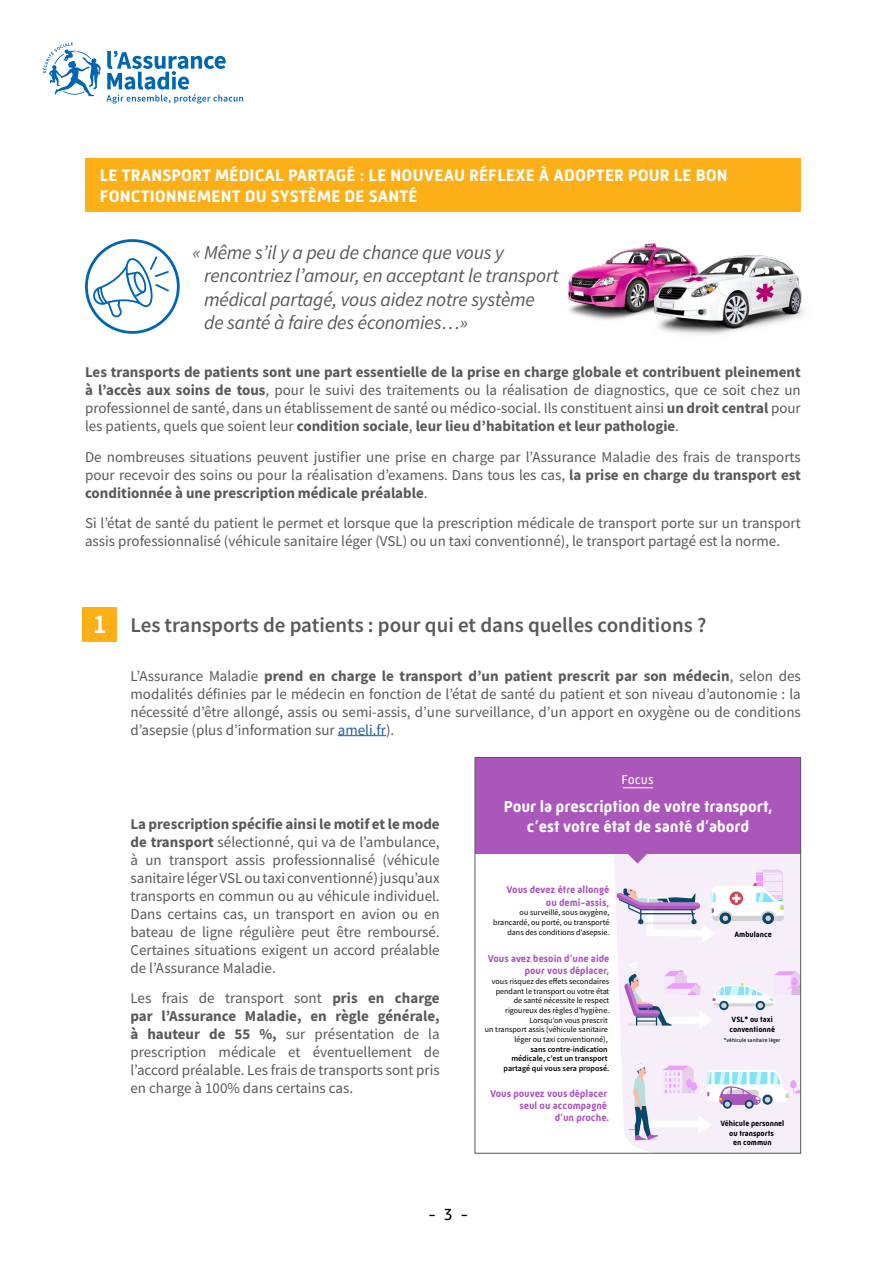
<style>
.page{position:relative;width:893px;height:1263px;background:#fff}
.page>*{position:absolute;margin:0;border:0;box-sizing:border-box;transform-origin:0 0}
.t1{font:600 21px "Source Sans Pro";color:#58595b}
.t2{font:italic 19.5px/23.4px "Source Sans Pro";letter-spacing:-.01em;color:#58595b}
.t3{font:700 17.1px/20.4px "Mic 32 New";letter-spacing:.01em;color:#fff}
.t4{font:16.5px "Mic 32 New";color:#000}
.t5{font:700 16.2px/19.4px "Mic 32 New";color:#fff;text-align:center}
.t6{font:15px/18px "Source Sans Pro";color:#58595b;text-align:justify}
.t7{font:13.05px "Mic 32 New";color:#fff}
.t8{font:700 10.05px/12.1px "Mic 32 New";color:#ab56bb;text-align:right}
.t9{font:8.1px/9.8px "Source Sans Pro";color:#000;text-align:right}
.t10{font:600 8.1px/9.8px "Source Sans Pro";color:#000;text-align:right}
.t11{font:700 7.8px/9.3px "Mic 32 New";color:#000307}
.t12{font:5.55px "Mic 32 New";color:#000307}
.s1{font-weight:700}
.s2{font-size:27px;color:#fff}
.s3{color:#215e9e}
.s4{font-family:"Open Sans"}
</style>
<div class="page">
<svg style="left:43px;top:43px;width:200px;height:61px"></svg>
<div style="left:85px;top:158px;width:716px;height:54px;background:#fcaf17"></div>
<hr style="left:338px;top:735px;width:48px;height:1px;background:#215e9e">
<div style="left:83px;top:607px;width:34px;height:34px;background:#fcaf17"></div>
<svg style="left:614px;top:854px;width:185px;height:297px;fill:#f6eef8"></svg>
<div style="left:475px;top:757px;width:326px;height:96px;background:#ab56bb"></div>
<svg style="left:627px;top:853px;width:21px;height:10px"></svg>
<hr style="left:623px;top:787px;width:30px;height:1px;background:#fff">
<svg style="left:617px;top:869px;width:167px;height:73px"></svg>
<svg style="left:624px;top:962px;width:175px;height:67px"></svg>
<svg style="left:629px;top:1062px;width:170px;height:78px"></svg>
<div style="left:475px;top:757px;width:326px;height:396px;border:1px solid #58595b"></div>
<svg style="left:93px;top:255px;width:78px;height:62px"></svg>
<div style="left:85px;top:239px;width:95px;height:95px;border:3px solid #0066b3;border-radius:50%"></div>
<img style="left:568px;top:243px;width:237px;height:92px">
<p class="t3" style="left:100px;top:165px;width:630px">LE TRANSPORT MÉDICAL PARTAGÉ : LE NOUVEAU RÉFLEXE À ADOPTER POUR LE BON<br>FONCTIONNEMENT DU SYSTÈME DE SANTÉ</p>
<h2 class="t2" style="left:204px;top:240px;width:356px;text-indent:-12px">« Même s’il y a peu de chance que vous y rencontriez l’amour, en acceptant le transport médical partagé, vous aidez notre système de santé à faire des économies…»</h2>
<p class="t6" style="left:85px;top:363px;width:717px"><span class="s1">Les transports de patients sont une part essentielle de la prise en charge globale et contribuent pleinement à l’accès aux soins de tous</span>, pour le suivi des traitements ou la réalisation de diagnostics, que ce soit chez un professionnel de santé, dans un établissement de santé ou médico-social. Ils constituent ainsi <span class="s1">un droit central</span> pour les patients, quels que soient leur <span class="s1">condition sociale</span>, <span class="s1">leur lieu d’habitation et leur pathologie</span>.</p>
<p class="t6" style="left:85px;top:448px;width:717px">De nombreuses situations peuvent justifier une prise en charge par l’Assurance Maladie des frais de transports pour recevoir des soins ou pour la réalisation d’examens. Dans tous les cas, <span class="s1">la prise en charge du transport est conditionnée à une prescription médicale préalable</span>.</p>
<p class="t6" style="left:85px;top:514px;width:717px">Si l’état de santé du patient le permet et lorsque que la prescription médicale de transport porte sur un transport assis professionnalisé (véhicule sanitaire léger (VSL) ou un taxi conventionné), le transport partagé est la norme.</p>
<h1 class="t1" style="left:93px;top:611px;width:615px"><span class="s2">1</span> Les transports de patients : pour qui et dans quelles conditions ?</h1>
<p class="t6" style="left:130px;top:667px;width:672px">L’Assurance Maladie <span class="s1">prend en charge le transport d’un patient prescrit par son médecin</span>, selon des modalités définies par le médecin en fonction de l’état de santé du patient et son niveau d’autonomie : la nécessité d’être allongé, assis ou semi-assis, d’une surveillance, d’un apport en oxygène ou de conditions d’asepsie (plus d’information sur <span class="s3">ameli.fr</span>).</p>
<p class="t6" style="left:130px;top:814px;width:311px"><span class="s1">La prescription spécifie ainsi le motif et le mode de transport</span> sélectionné, qui va de l’ambulance, à un transport assis professionnalisé (véhicule sanitaire léger VSL ou taxi conventionné) jusqu’aux transports en commun ou au véhicule individuel.<br>Dans certains cas, un transport en avion ou en bateau de ligne régulière peut être remboursé.<br>Certaines situations exigent un accord préalable de l’Assurance Maladie.</p>
<p class="t6" style="left:130px;top:989px;width:311px">Les frais de transport sont <span class="s1">pris en charge par l’Assurance Maladie, en règle générale, à hauteur de 55 %,</span> sur présentation de la prescription médicale et éventuellement de l’accord préalable. Les frais de transports sont pris en charge à 100% dans certains cas.</p>
<p class="t7" style="left:621px;top:772px;width:34px">Focus</p>
<p class="t5" style="left:504px;top:797px;width:270px">Pour la prescription de votre transport, c’est votre état de santé d’abord</p>
<p class="t8" style="left:506px;top:884px;width:104px">Vous devez être allongé ou demi-assis<span class="s4">,</span></p>
<p class="t9" style="left:493px;top:907px;width:118px">ou surveillé, sous oxygène, brancardé, ou porté, ou transporté dans des conditions dʼasepsie.</p>
<p class="t8" style="left:488px;top:952px;width:123px">Vous avez besoin d’une aide pour vous déplacer,</p>
<p class="t9" style="left:485px;top:976px;width:126px">vous risquez des effets secondaires pendant le transport ou votre état<br>de santé nécessite le respect rigoureux des règles dʼhygiène.<br>Lorsquʼon vous prescrit<br>un transport assis (véhicule sanitaire léger ou taxi conventionné),</p>
<p class="t10" style="left:504px;top:1044px;width:107px">sans contre-indication médicale, cʼest un transport partagé qui vous sera proposé.</p>
<p class="t8" style="left:490px;top:1088px;width:121px">Vous pouvez vous déplacer seul ou accompagné<br>d’un proche.</p>
<p class="t11" style="left:734px;top:929px;width:39px">Ambulance</p>
<p class="t11" style="left:729px;top:1015px;width:47px">VSL* ou taxi conventionné</p>
<p class="t12" style="left:724px;top:1037px;width:58px">*véhicule sanitaire léger</p>
<p class="t11" style="left:720px;top:1119px;width:66px;text-align:center">Véhicule personnel ou transports<br>en commun</p>
<p class="t4" style="left:428px;top:1205px;width:42px">- 3 -</p>
</div>
